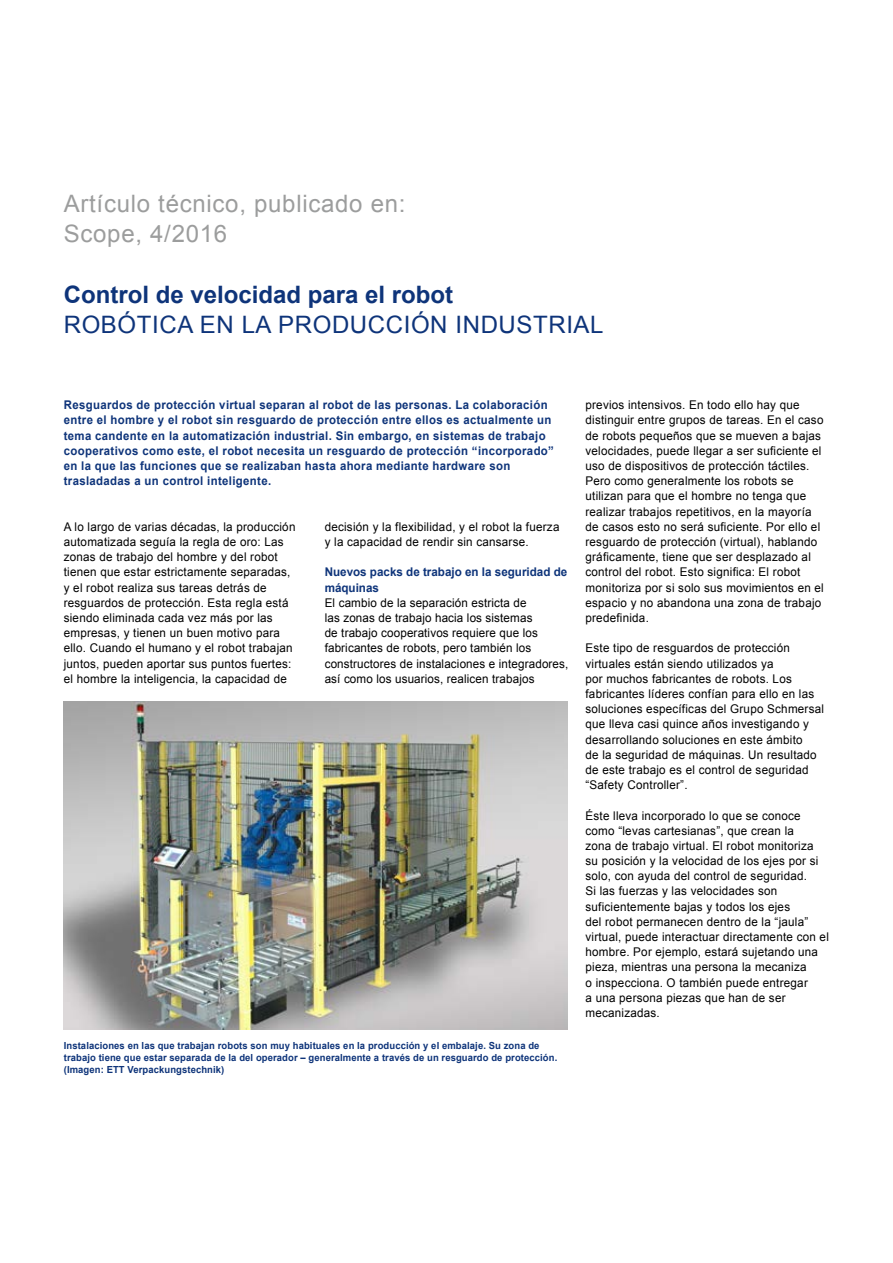
<style>
.page{position:relative;width:893px;height:1263px;background:#fff}
.page>*{position:absolute;margin:0;border:0;box-sizing:border-box;transform-origin:0 0}
.t1{font:24px/30.5px "Arial";letter-spacing:.03em;color:#9c9d9d}
.t2{font:24px "Arial";letter-spacing:.025em;color:#0e347a}
.t3{font:700 24px "Arial";color:#0e347a}
.t4{font:12px/15.1px "Arial";letter-spacing:.02em;color:#000}
.t5{font:700 12px/15.1px "Arial";letter-spacing:.03em;color:#0e347a;scale:.95 1}
.t6{font:700 12px/15.1px "Arial";color:#0e347a}
.t7{font:700 9.75px/12px "Arial";letter-spacing:.01em;color:#0e347a}
</style>
<div class="page">
<img style="left:64px;top:702px;width:503px;height:327px">
<h1 class="t1" style="left:64px;top:188px;width:343px">Artículo técnico, publicado en:<br>Scope, 4/2016</h1>
<h1 class="t3" style="left:64px;top:278px;width:391px">Control de velocidad para el robot</h1>
<h1 class="t2" style="left:64px;top:309px;width:541px">ROBÓTICA EN LA PRODUCCIÓN INDUSTRIAL</h1>
<p class="t5" style="left:64px;top:398px;width:517px">Resguardos de protección virtual separan al robot de las personas. La colaboración entre el hombre y el robot sin resguardo de protección entre ellos es actualmente un tema candente en la automatización industrial. Sin embargo, en sistemas de trabajo cooperativos como este, el robot necesita un resguardo de protección “incorporado” en la que las funciones que se realizaban hasta ahora mediante hardware son trasladadas a un control inteligente.</p>
<p class="t4" style="left:64px;top:519px;width:233px">A lo largo de varias décadas, la producción automatizada seguía la regla de oro: Las zonas de trabajo del hombre y del robot tienen que estar estrictamente separadas, y el robot realiza sus tareas detrás de resguardos de protección. Esta regla está siendo eliminada cada vez más por las empresas, y tienen un buen motivo para ello. Cuando el humano y el robot trabajan juntos, pueden aportar sus puntos fuertes: el hombre la inteligencia, la capacidad de</p>
<p class="t4" style="left:325px;top:519px;width:236px">decisión y la flexibilidad, y el robot la fuerza y la capacidad de rendir sin cansarse.</p>
<p class="t6" style="left:325px;top:565px;width:244px">Nuevos packs de trabajo en la seguridad de máquinas</p>
<p class="t4" style="left:325px;top:595px;width:245px">El cambio de la separación estricta de<br>las zonas de trabajo hacia los sistemas<br>de trabajo cooperativos requiere que los fabricantes de robots, pero también los constructores de instalaciones e integradores, así como los usuarios, realicen trabajos</p>
<p class="t7" style="left:64px;top:1039px;width:495px">Instalaciones en las que trabajan robots son muy habituales en la producción y el embalaje. Su zona de trabajo tiene que estar separada de la del operador – generalmente a través de un resguardo de protección. (Imagen: ETT Verpackungstechnik)</p>
<p class="t4" style="left:585px;top:398px;width:240px">previos intensivos. En todo ello hay que distinguir entre grupos de tareas. En el caso de robots pequeños que se mueven a bajas velocidades, puede llegar a ser suficiente el uso de dispositivos de protección táctiles.<br>Pero como generalmente los robots se utilizan para que el hombre no tenga que realizar trabajos repetitivos, en la mayoría de casos esto no será suficiente. Por ello el resguardo de protección (virtual), hablando gráficamente, tiene que ser desplazado al control del robot. Esto significa: El robot monitoriza por si solo sus movimientos en el espacio y no abandona una zona de trabajo predefinida.</p>
<p class="t4" style="left:585px;top:641px;width:240px">Este tipo de resguardos de protección virtuales están siendo utilizados ya<br>por muchos fabricantes de robots. Los fabricantes líderes confían para ello en las soluciones específicas del Grupo Schmersal que lleva casi quince años investigando y desarrollando soluciones en este ámbito<br>de la seguridad de máquinas. Un resultado de este trabajo es el control de seguridad “Safety Controller”.</p>
<p class="t4" style="left:585px;top:808px;width:245px">Éste lleva incorporado lo que se conoce como “levas cartesianas”, que crean la<br>zona de trabajo virtual. El robot monitoriza su posición y la velocidad de los ejes por si solo, con ayuda del control de seguridad.<br>Si las fuerzas y las velocidades son suficientemente bajas y todos los ejes<br>del robot permanecen dentro de la “jaula” virtual, puede interactuar directamente con el hombre. Por ejemplo, estará sujetando una pieza, mientras una persona la mecaniza<br>o inspecciona. O también puede entregar<br>a una persona piezas que han de ser mecanizadas.</p>
</div>
